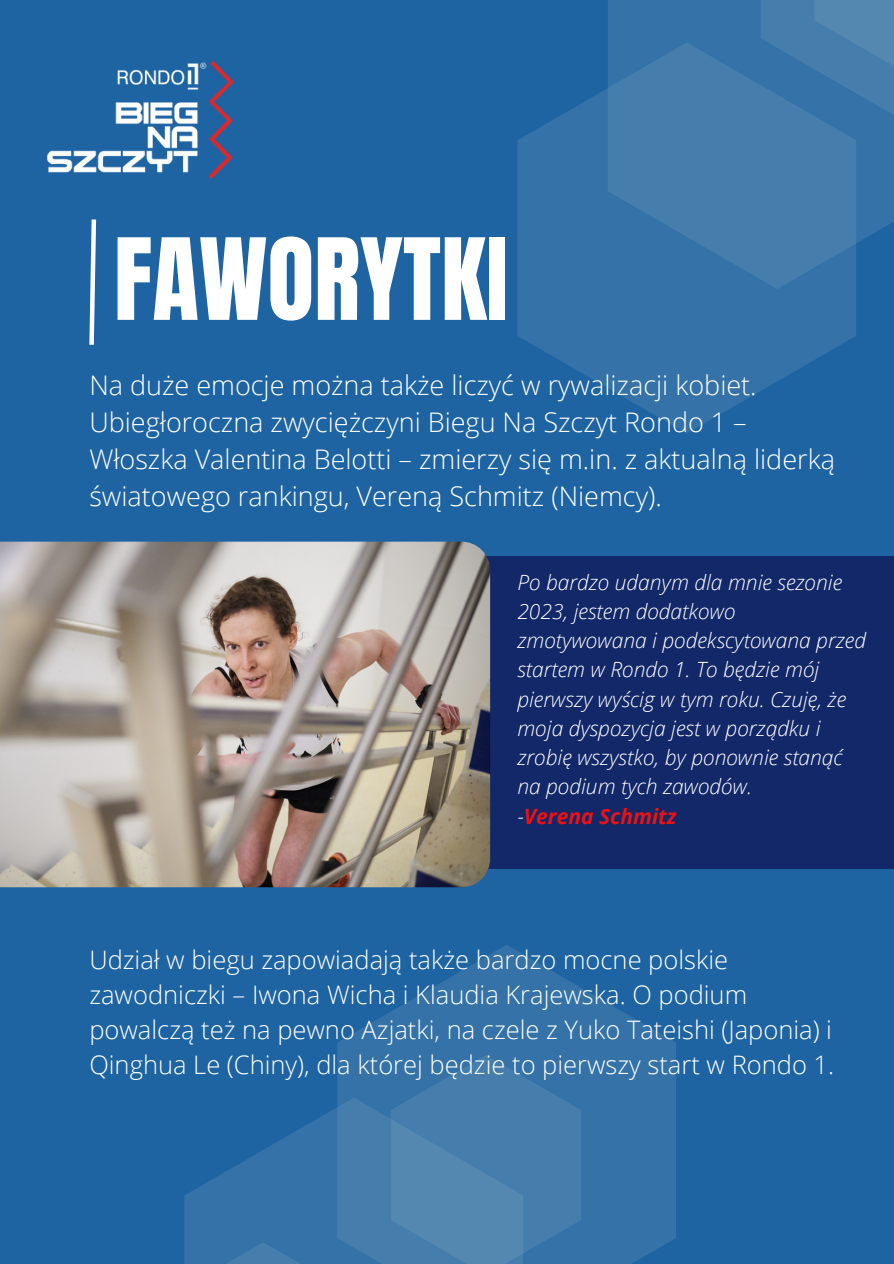
<style>
.page{position:relative;width:894px;height:1264px;background:#fff}
.page>*{position:absolute;margin:0;border:0;box-sizing:border-box;transform-origin:0 0}
.t1{font:96.15px "Anton";color:#fff}
.t2{font:300 27px/37.2px "Open Sans";color:#fff}
.t3{font:300 25.5px/34.8px "Open Sans";color:#fff}
.t4{font:italic 300 21px/29.2px "Open Sans";color:#fff}
.s1{font-weight:700;color:#eb1214}
</style>
<div class="page">
<div style="left:0;top:0;width:893px;height:1263px;background:#1e64a3"></div>
<svg style="left:89px;top:219px;width:8px;height:126px"></svg>
<img style="left:47px;top:61px;width:187px;height:118px">
<div style="left:0;top:557px;width:893px;height:311px;background:#122869"></div>
<img style="left:0;top:541px;width:490px;height:346px">
<svg style="left:517px;top:89px;width:338px;height:344px;fill:#3472a8"></svg>
<svg style="left:607px;top:0;width:286px;height:289px;background:#3d78aa"></svg>
<svg style="left:760px;top:0;width:133px;height:136px;background:#427cac"></svg>
<svg style="left:337px;top:945px;width:338px;height:318px;fill:#3472a8"></svg>
<svg style="left:184px;top:1055px;width:397px;height:208px"></svg>
<h1 class="t1" style="left:114px;top:210px;width:396px">FAWORYTKI</h1>
<p class="t2" style="left:89px;top:365px;width:747px">Na duże emocje można także liczyć w rywalizacji kobiet.<br>Ubiegłoroczna zwyciężczyni Biegu Na Szczyt Rondo 1 – Włoszka Valentina Belotti – zmierzy się m.in. z aktualną liderką światowego rankingu, Vereną Schmitz (Niemcy).</p>
<p class="t4" style="left:517px;top:566px;width:350px">Po bardzo udanym dla mnie sezonie<br>2023, jestem dodatkowo zmotywowana i podekscytowana przed startem w Rondo 1. To będzie mój pierwszy wyścig w tym roku. Czuję, że moja dyspozycja jest w porządku i zrobię wszystko, by ponownie stanąć na podium tych zawodów.<br>-<span class="s1">Verena Schmitz</span></p>
<p class="t3" style="left:89px;top:941px;width:746px">Udział w biegu zapowiadają także bardzo mocne polskie zawodniczki – Iwona Wicha i Klaudia Krajewska. O podium powalczą też na pewno Azjatki, na czele z Yuko Tateishi (Japonia) i Qinghua Le (Chiny), dla której będzie to pierwszy start w Rondo 1.</p>
</div>
